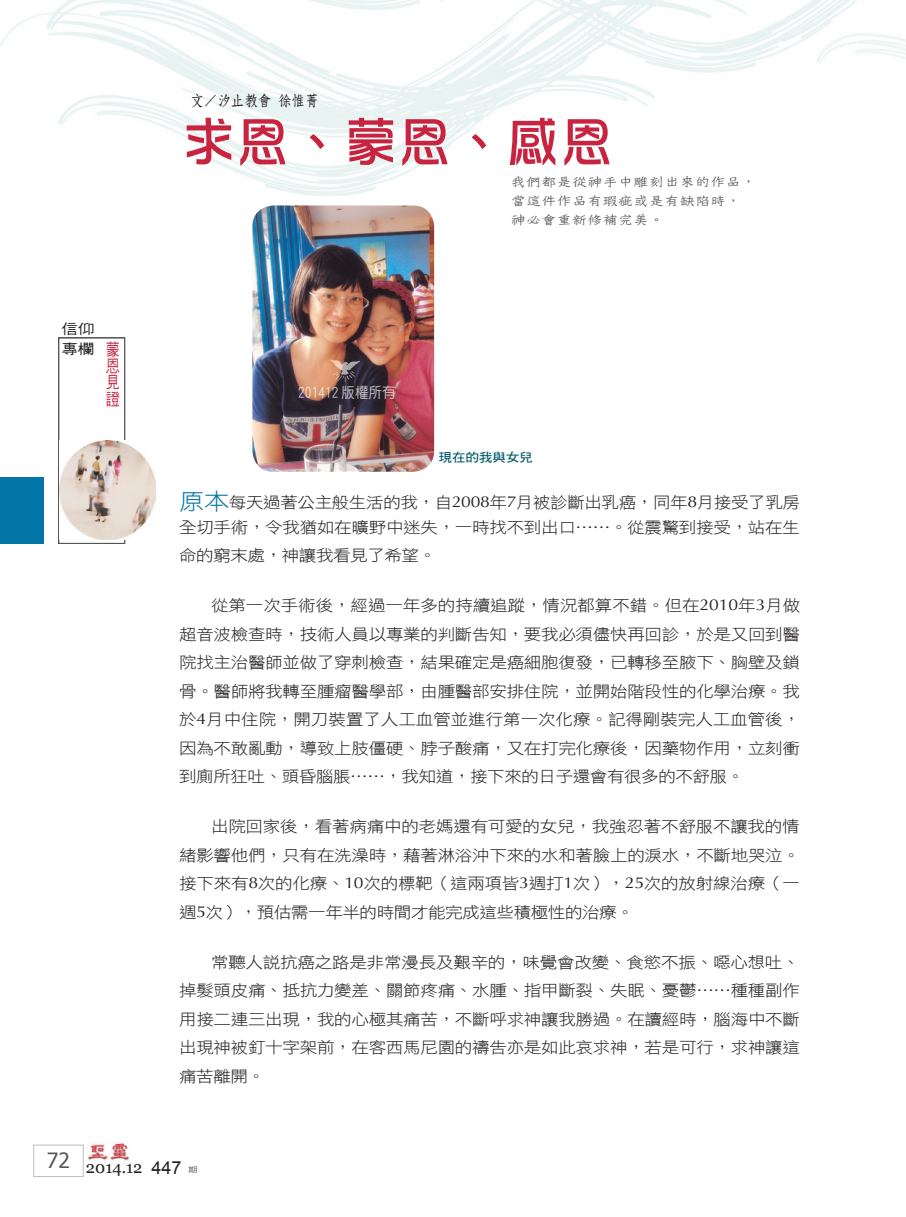
<style>
.page{position:relative;width:906px;height:1217px;background:#fff}
.page>*{position:absolute;margin:0;border:0;box-sizing:border-box;transform-origin:0 0}
.題目{font:54px "DF Hua Zong W5 WIN BF";color:#c8233f}
.t1{font:16.5px "Georgia";color:#231f20}
.t2{font:16.5px/16.5px "DF Hei W5 WIN BF";color:#c8233f;text-align:justify;scale:.85 1}
.t3{font:15.75px/28.5px "DF Hei W3 WIN BF";letter-spacing:-.02em;color:#231f20;text-align:justify;scale:1.11 1}
.t4{font:15px "DF Yuan W5 WIN BF";color:#fff;scale:.9 1}
.作者{font:15px "DF Fang Song W6 WIN BF";color:#231f20;scale:.9 1}
.眉批{font:14.1px/18.9px "DF Tie Xian W3 WIN BF";letter-spacing:-.025em;color:#57585a;scale:1.11 1}
.t5{font:14.1px/19.8px "DF Hei W5 WIN BF";color:#231f20;scale:1.18 1}
.圖說{font:12.45px "DF Hei W7 WIN BF";letter-spacing:-.025em;color:#005a6b;scale:1.11 1}
.t6{font:7.5px "DF Hei W5 WIN BF";color:#57585a;scale:1.25 1}
.s1{font-size:22.95px;color:#0375a7}
.s2{font-family:"Optima"}
.s3{font-family:"Arial";font-size:18px}
</style>
<div class="page">
<div style="left:33px;top:1144px;width:50px;height:32px;border:1px solid #bcbdc0"></div>
<img style="left:88px;top:1143px;width:41px;height:18px">
<img style="left:0;top:0;width:906px;height:195px">
<div style="left:58px;top:337px;width:67px;height:206px;border:1px solid #57585a"></div>
<img style="left:59px;top:440px;width:97px;height:99px">
<div style="left:0;top:477px;width:43px;height:66px;background:#0375a7"></div>
<img style="left:252px;top:205px;width:182px;height:267px">
<svg style="left:331px;top:359px;width:29px;height:23px"></svg>
<p class="作者" style="left:190px;top:93px;width:144px">文／汐止教會 徐惟菁</p>
<p class="題目" style="left:182px;top:114px;width:433px">求恩、蒙恩、感恩</p>
<p class="t5" style="left:61px;top:319px;width:29px">信仰專欄</p>
<p class="t2" style="left:106px;top:341px;width:18px">蒙恩見證</p>
<p class="眉批" style="left:510px;top:172px;width:223px">我們都是從神手中雕刻出來的作品，當這件作品有瑕疵或是有缺陷時，神必會重新修補完美。</p>
<p class="t4" style="left:298px;top:384px;width:110px">201412 版權所有</p>
<p class="圖說" style="left:438px;top:451px;width:87px">現在的我與女兒</p>
<p class="t3" style="left:179px;top:490px;width:561px;line-height:24.6px"><span class="s1">原本</span>每天過著公主般生活的我，自<span class="s2">2008</span>年<span class="s2">7</span>月被診斷出乳癌，同年<span class="s2">8</span>月接受了乳房全切手術，令我猶如在曠野中迷失，一時找不到出口……。從震驚到接受，站在生</p>
<p class="t3" style="left:179px;top:541px;width:233px">命的窮末處，神讓我看見了希望。</p>
<p class="t3" style="left:179px;top:591px;width:561px;text-indent:32px">從第一次手術後，經過一年多的持續追蹤，情況都算不錯。但在<span class="s2">2010</span>年<span class="s2">3</span>月做超音波檢查時，技術人員以專業的判斷告知，要我必須儘快再回診，於是又回到醫院找主治醫師並做了穿刺檢查，結果確定是癌細胞復發，已轉移至腋下、胸壁及鎖骨。醫師將我轉至腫瘤醫學部，由腫醫部安排住院，並開始階段性的化學治療。我於<span class="s2">4</span>月中住院，開刀裝置了人工血管並進行第一次化療。記得剛裝完人工血管後，因為不敢亂動，導致上肢僵硬、脖子酸痛，又在打完化療後，因藥物作用，立刻衝到廁所狂吐、頭昏腦脹……，我知道，接下來的日子還會有很多的不舒服。</p>
<p class="t3" style="left:179px;top:812px;width:561px;text-indent:32px">出院回家後，看著病痛中的老媽還有可愛的女兒，我強忍著不舒服不讓我的情緒影響他們，只有在洗澡時，藉著淋浴沖下來的水和著臉上的淚水，不斷地哭泣。接下來有<span class="s2">8</span>次的化療、<span class="s2">10</span>次的標靶（這兩項皆<span class="s2">3</span>週打<span class="s2">1</span>次），<span class="s2">25</span>次的放射線治療（一週<span class="s2">5</span>次），預估需一年半的時間才能完成這些積極性的治療。</p>
<p class="t3" style="left:179px;top:947px;width:561px;text-indent:32px">常聽人說抗癌之路是非常漫長及艱辛的，味覺會改變、食慾不振、噁心想吐、掉髮頭皮痛、抵抗力變差、關節疼痛、水腫、指甲斷裂、失眠、憂鬱……種種副作用接二連三出現，我的心極其痛苦，不斷呼求神讓我勝過。在讀經時，腦海中不斷出現神被釘十字架前，在客西馬尼園的禱告亦是如此哀求神，若是可行，求神讓這痛苦離開。</p>
<p class="t1" style="left:47px;top:1156px;width:136px"><sup>72</sup> 2014.12 <span class="s3">447</span></p>
<p class="t6" style="left:188px;top:1165px;width:9px">期</p>
</div>
